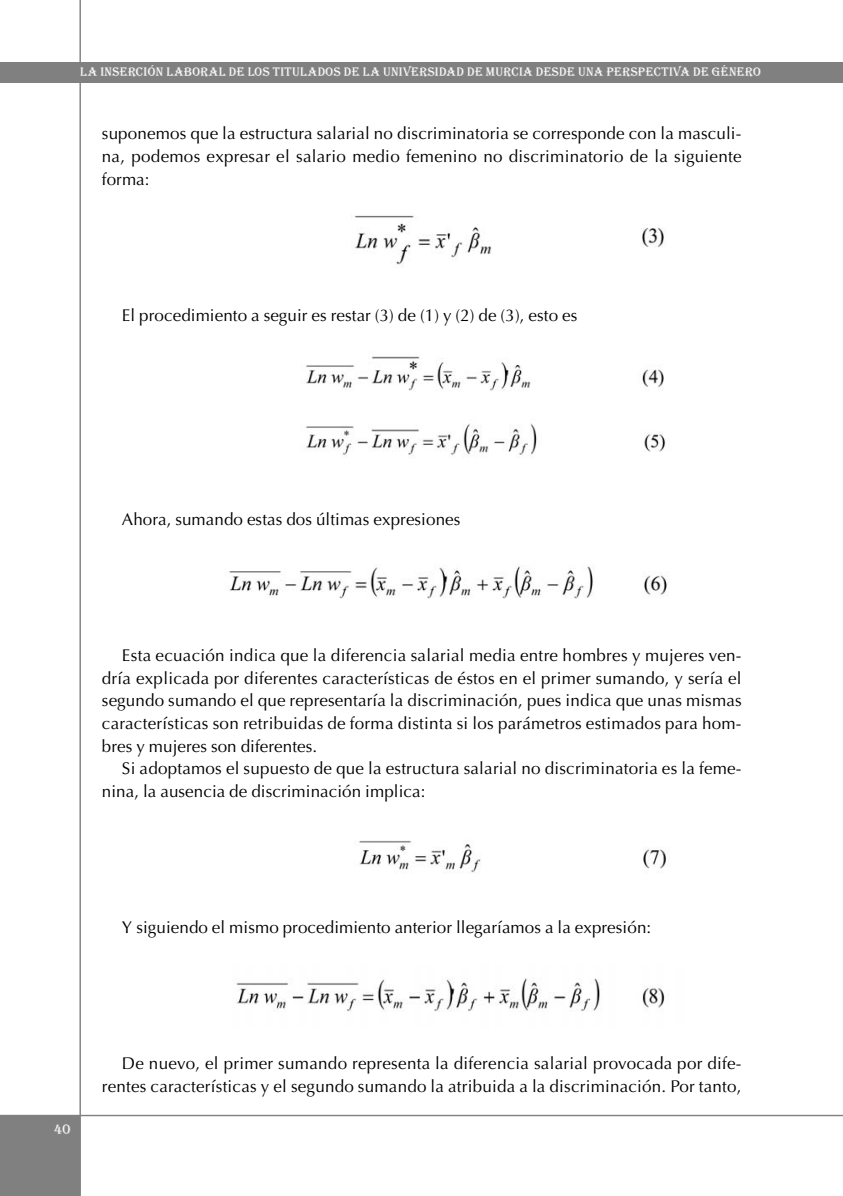
<style>
.page{position:relative;width:843px;height:1196px;background:#fff}
.page>*{position:absolute;margin:0;border:0;box-sizing:border-box;transform-origin:0 0}
.t1{font:16.97px/22.8px "Optima";letter-spacing:.015em;color:#000;text-align:justify}
.t2{font:14.17px "Algerian D";color:#fff}
.t3{font:12.78px "Algerian D";letter-spacing:.015em;color:#fff}
</style>
<div class="page">
<div style="left:0;top:63px;width:843px;height:20px;background:#808080"></div>
<hr style="left:79px;top:0;width:2px;height:1196px;background:#808080">
<div style="left:0;top:1115px;width:80px;height:81px;background:#808080"></div>
<hr style="left:0;top:1115px;width:843px;height:1px;background:#808080">
<img style="left:305px;top:356px;width:360px;height:100px">
<img style="left:354px;top:215px;width:310px;height:51px">
<img style="left:354px;top:840px;width:312px;height:33px">
<img style="left:236px;top:978px;width:429px;height:34px">
<img style="left:229px;top:566px;width:438px;height:33px">
<p class="t3" style="left:80px;top:64px;width:682px">LA INSERCIÓN LABORAL DE LOS TITULADOS DE LA UNIVERSIDAD DE MURCIA DESDE UNA PERSPECTIVA DE GÉNERO</p>
<p class="t1" style="left:102px;top:124px;width:641px">suponemos que la estructura salarial no discriminatoria se corresponde con la masculi&shy;na, podemos expresar el salario medio femenino no discriminatorio de la siguiente forma:</p>
<p class="t1" style="left:122px;top:305px;width:457px">El procedimiento a seguir es restar (3) de (1) y (2) de (3), esto es</p>
<p class="t1" style="left:122px;top:509px;width:340px">Ahora, sumando estas dos últimas expresiones</p>
<p class="t1" style="left:102px;top:645px;width:641px;text-indent:20px">Esta ecuación indica que la diferencia salarial media entre hombres y mujeres ven&shy;dría explicada por diferentes características de éstos en el primer sumando, y sería el segundo sumando el que representaría la discriminación, pues indica que unas mismas características son retribuidas de forma distinta si los parámetros estimados para hom&shy;bres y mujeres son diferentes.</p>
<p class="t1" style="left:102px;top:759px;width:641px;text-indent:20px">Si adoptamos el supuesto de que la estructura salarial no discriminatoria es la feme&shy;nina, la ausencia de discriminación implica:</p>
<p class="t1" style="left:122px;top:917px;width:531px">Y siguiendo el mismo procedimiento anterior llegaríamos a la expresión:</p>
<p class="t2" style="left:54px;top:1121px;width:18px">40</p>
<p class="t1" style="left:102px;top:1054px;width:641px;text-align:right">De nuevo, el primer sumando representa la diferencia salarial provocada por dife&shy;rentes características y el segundo sumando la atribuida a la discriminación. Por tanto,</p>
</div>
